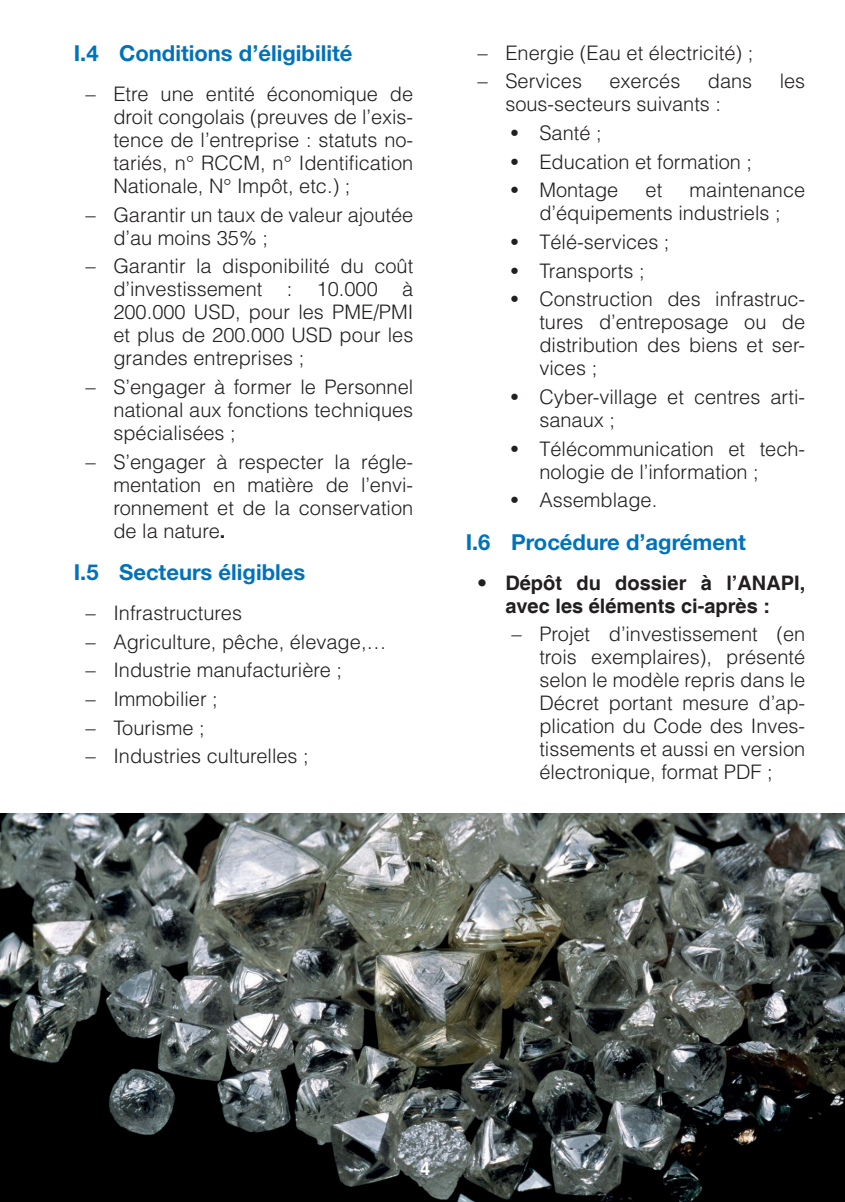
<style>
.page{position:relative;width:845px;height:1202px;background:#fff}
.page>*{position:absolute;margin:0;border:0;box-sizing:border-box;transform-origin:0 0}
.t1{font:700 22px "Helvetica Neue LT Std";color:#0072bc}
.t2{font:300 20px/23px "Helvetica";color:#231f20;text-align:justify}
.t3{font:700 20px/23px "Helvetica";color:#231f20;text-align:center}
.t4{font:700 18px "Helvetica";color:#fff}
.s1{font-weight:700}
.s2{font-weight:400}
.s3{font-weight:300}
</style>
<div class="page">
<img style="left:0;top:814px;width:845px;height:388px">
<p class="t1" style="left:74px;top:40px;width:280px">I.4 Conditions d’éligibilité</p>
<p class="t2" style="left:113px;top:82px;width:301px;text-indent:-28px">− Etre une entité économique de droit congolais (preuves de l’exis&shy;tence de l’entreprise : statuts no&shy;tariés, n° RCCM, n° Identification Nationale, N° Impôt, etc.) ;</p>
<p class="t2" style="left:113px;top:203px;width:301px;text-indent:-28px">− Garantir un taux de valeur ajoutée d’au moins 35% ;</p>
<p class="t2" style="left:113px;top:254px;width:301px;text-indent:-28px">− Garantir la disponibilité du coût d’investissement : 10.000 à 200.000 USD, pour les PME/PMI et plus de 200.000 USD pour les grandes entreprises ;</p>
<p class="t2" style="left:113px;top:375px;width:301px;text-indent:-28px">− S’engager à former le Personnel national aux fonctions techniques spécialisées ;</p>
<p class="t2" style="left:113px;top:450px;width:301px;text-indent:-28px">− S’engager à respecter la régle&shy;mentation en matière de l’envi&shy;ronnement et de la conservation de la nature<span class="s1">.</span></p>
<p class="t1" style="left:74px;top:559px;width:233px">I.5 Secteurs éligibles</p>
<p class="t2" style="left:85px;top:598px;width:303px;line-height:28.6px;text-align:left">− Infrastructures<br>− Agriculture, pêche, élevage,… − Industrie manufacturière ;<br>− Immobilier ;<br>− Tourisme ;<br>− Industries culturelles ;</p>
<p class="t2" style="left:477px;top:38px;width:278px;line-height:28.6px">− Energie (Eau et électricité) ; − Services</p>
<p class="t2" style="left:609px;top:69px;width:72px">exercés</p>
<p class="t2" style="left:708px;top:69px;width:46px">dans</p>
<p class="t2" style="left:779px;top:69px;width:27px">les</p>
<p class="t2" style="left:505px;top:92px;width:217px">sous-secteurs suivants :</p>
<p class="t2" style="left:511px;top:121px;width:92px"><span class="s2">•</span> Santé ;</p>
<p class="t2" style="left:511px;top:149px;width:243px"><span class="s2">•</span> Education et formation ;</p>
<p class="t2" style="left:511px;top:178px;width:109px"><span class="s2">•</span> Montage</p>
<p class="t2" style="left:645px;top:178px;width:18px">et</p>
<p class="t2" style="left:539px;top:178px;width:267px;text-indent:150px">maintenance d’équipements industriels ;</p>
<p class="t2" style="left:511px;top:230px;width:160px"><span class="s2">•</span> Télé-services ;</p>
<p class="t2" style="left:511px;top:258px;width:135px"><span class="s2">•</span> Transports ;</p>
<p class="t2" style="left:539px;top:287px;width:267px;text-indent:-28px"><span class="s2">•</span> Construction des infrastruc&shy;tures d’entreposage ou de distribution des biens et ser&shy;vices ;</p>
<p class="t2" style="left:539px;top:385px;width:267px;text-indent:-28px"><span class="s2">•</span> Cyber-village et centres arti&shy;sanaux ;</p>
<p class="t2" style="left:539px;top:436px;width:267px;text-indent:-28px"><span class="s2">•</span> Télécommunication et tech&shy;nologie de l’information ;</p>
<p class="t2" style="left:511px;top:488px;width:148px"><span class="s2">•</span> Assemblage.</p>
<p class="t1" style="left:466px;top:528px;width:282px">I.6 Procédure d’agrément</p>
<p class="t3" style="left:477px;top:572px;width:330px"><span class="s3">•</span> Dépôt du dossier à l’ANAPI, avec les éléments ci-après :</p>
<p class="t2" style="left:539px;top:622px;width:267px;text-indent:-28px">− Projet d’investissement (en trois exemplaires), présenté selon le modèle repris dans le Décret portant mesure d’ap&shy;plication du Code des Inves&shy;tissements et aussi en version électronique, format PDF ;</p>
<p class="t4" style="left:420px;top:1158px;width:12px">4</p>
</div>
